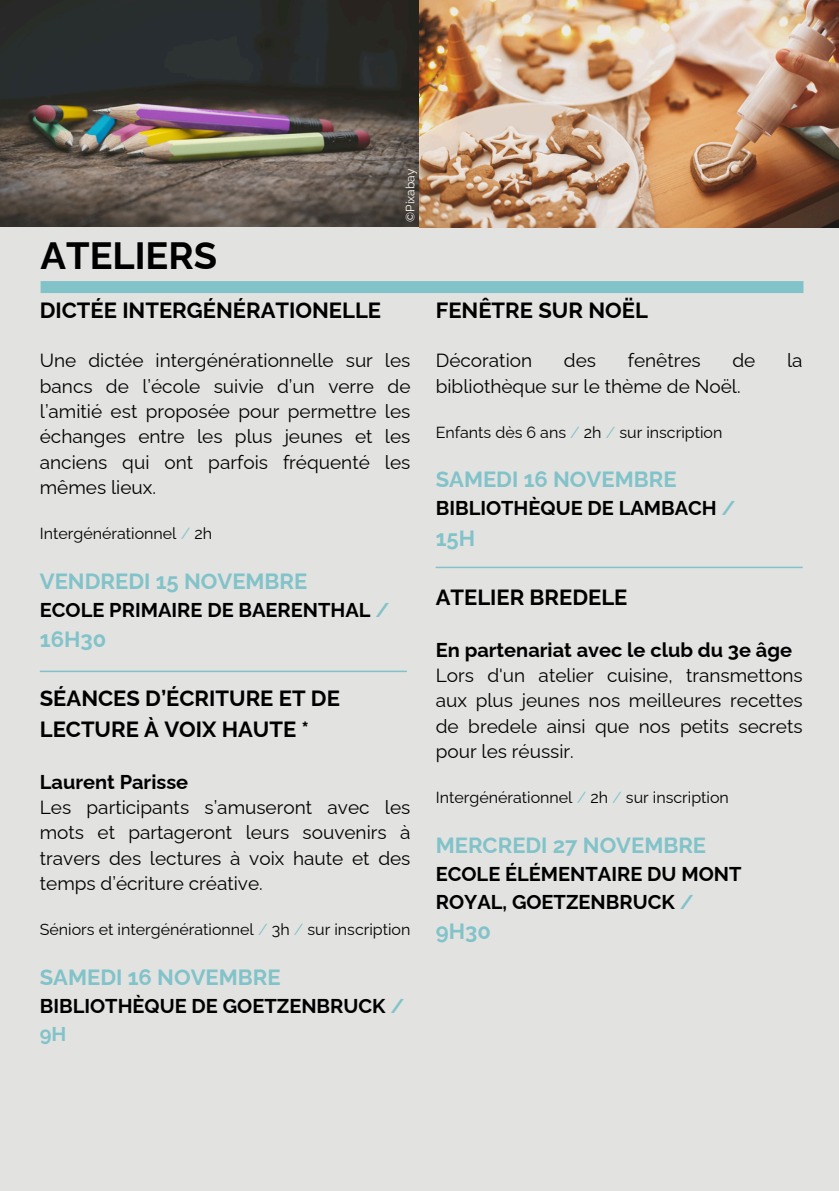
<style>
.page{position:relative;width:839px;height:1191px;background:#fff}
.page>*{position:absolute;margin:0;border:0;box-sizing:border-box;transform-origin:0 0}
.t1{font:700 38px "Raleway";color:#000}
.t2{font:700 22px/30.6px "Raleway";color:#000}
.t3{font:700 22px "Raleway";color:#81c3c9}
.t4{font:700 20px/28px "Raleway";color:#000}
.t5{font:19px/25.4px "Raleway";color:#000;text-align:justify}
.t6{font:16px "Raleway";color:#000}
.t7{font:12px "Raleway";color:#fff}
.s1{color:#81c3c9}
</style>
<div class="page">
<div style="left:0;top:0;width:838px;height:1191px;background:#e2e2e1"></div>
<div style="left:41px;top:281px;width:762px;height:12px;background:#81c3c9"></div>
<img style="left:0;top:0;width:838px;height:228px">
<img style="left:420px;top:0;width:418px;height:227px">
<hr style="left:40px;top:671px;width:367px;height:1px;background:#81c3c9">
<hr style="left:435px;top:567px;width:367px;height:1px;background:#81c3c9">
<p class="t1" style="left:41px;top:233px;width:178px">ATELIERS</p>
<h1 class="t7" style="left:403px;top:222px;width:55px;rotate:-90deg">©Pixabay</h1>
<p class="t2" style="left:40px;top:295px;width:343px">DICTÉE INTERGÉNÉRATIONELLE</p>
<p class="t5" style="left:40px;top:348px;width:372px">Une dictée intergénérationnelle sur les bancs de l’école suivie d’un verre de l’amitié est proposée pour permettre les échanges entre les plus jeunes et les anciens qui ont parfois fréquenté les mêmes lieux.</p>
<p class="t6" style="left:40px;top:524px;width:174px">Intergénérationnel <span class="s1">/</span> 2h</p>
<p class="t3" style="left:40px;top:568px;width:269px">VENDREDI 15 NOVEMBRE</p>
<p class="t4" style="left:40px;top:596px;width:351px">ECOLE PRIMAIRE DE BAERENTHAL <span class="s1">/</span></p>
<p class="t3" style="left:40px;top:627px;width:68px">16H30</p>
<p class="t2" style="left:40px;top:683px;width:301px">SÉANCES D’ÉCRITURE ET DE<br>LECTURE À VOIX HAUTE *</p>
<p class="t4" style="left:40px;top:768px;width:150px">Laurent Parisse</p>
<p class="t5" style="left:40px;top:795px;width:372px">Les participants s’amuseront avec les mots et partageront leurs souvenirs à travers des lectures à voix haute et des temps d’écriture créative.</p>
<p class="t6" style="left:40px;top:920px;width:372px">Séniors et intergénérationnel <span class="s1">/</span> 3h <span class="s1">/</span> sur inscription</p>
<p class="t3" style="left:40px;top:964px;width:242px">SAMEDI 16 NOVEMBRE</p>
<p class="t4" style="left:40px;top:992px;width:366px">BIBLIOTHÈQUE DE GOETZENBRUCK <span class="s1">/<br>9H</span></p>
<p class="t2" style="left:436px;top:295px;width:213px">FENÊTRE SUR NOËL</p>
<p class="t5" style="left:436px;top:348px;width:98px">Décoration</p>
<p class="t5" style="left:564px;top:348px;width:34px">des</p>
<p class="t5" style="left:627px;top:348px;width:75px">fenêtres</p>
<p class="t5" style="left:732px;top:348px;width:24px">de</p>
<p class="t5" style="left:787px;top:348px;width:17px">la</p>
<p class="t5" style="left:436px;top:373px;width:306px">bibliothèque sur le thème de Noël.</p>
<p class="t6" style="left:436px;top:423px;width:288px">Enfants dès 6 ans <span class="s1">/</span> 2h <span class="s1">/</span> sur inscription</p>
<p class="t3" style="left:436px;top:467px;width:242px">SAMEDI 16 NOVEMBRE</p>
<p class="t4" style="left:436px;top:494px;width:301px">BIBLIOTHÈQUE DE LAMBACH <span class="s1">/</span></p>
<p class="t3" style="left:436px;top:525px;width:41px">15H</p>
<p class="t2" style="left:436px;top:582px;width:193px">ATELIER BREDELE</p>
<p class="t4" style="left:436px;top:636px;width:358px">En partenariat avec le club du 3e âge</p>
<p class="t5" style="left:436px;top:663px;width:368px">Lors d'un atelier cuisine, transmettons aux plus jeunes nos meilleures recettes de bredele ainsi que nos petits secrets pour les réussir.</p>
<p class="t6" style="left:436px;top:788px;width:295px">Intergénérationnel <span class="s1">/</span> 2h <span class="s1">/</span> sur inscription</p>
<p class="t3" style="left:436px;top:832px;width:272px">MERCREDI 27 NOVEMBRE</p>
<p class="t4" style="left:436px;top:860px;width:307px">ECOLE ÉLÉMENTAIRE DU MONT<br>ROYAL, GOETZENBRUCK <span class="s1">/</span></p>
<p class="t3" style="left:436px;top:919px;width:57px">9H30</p>
</div>
